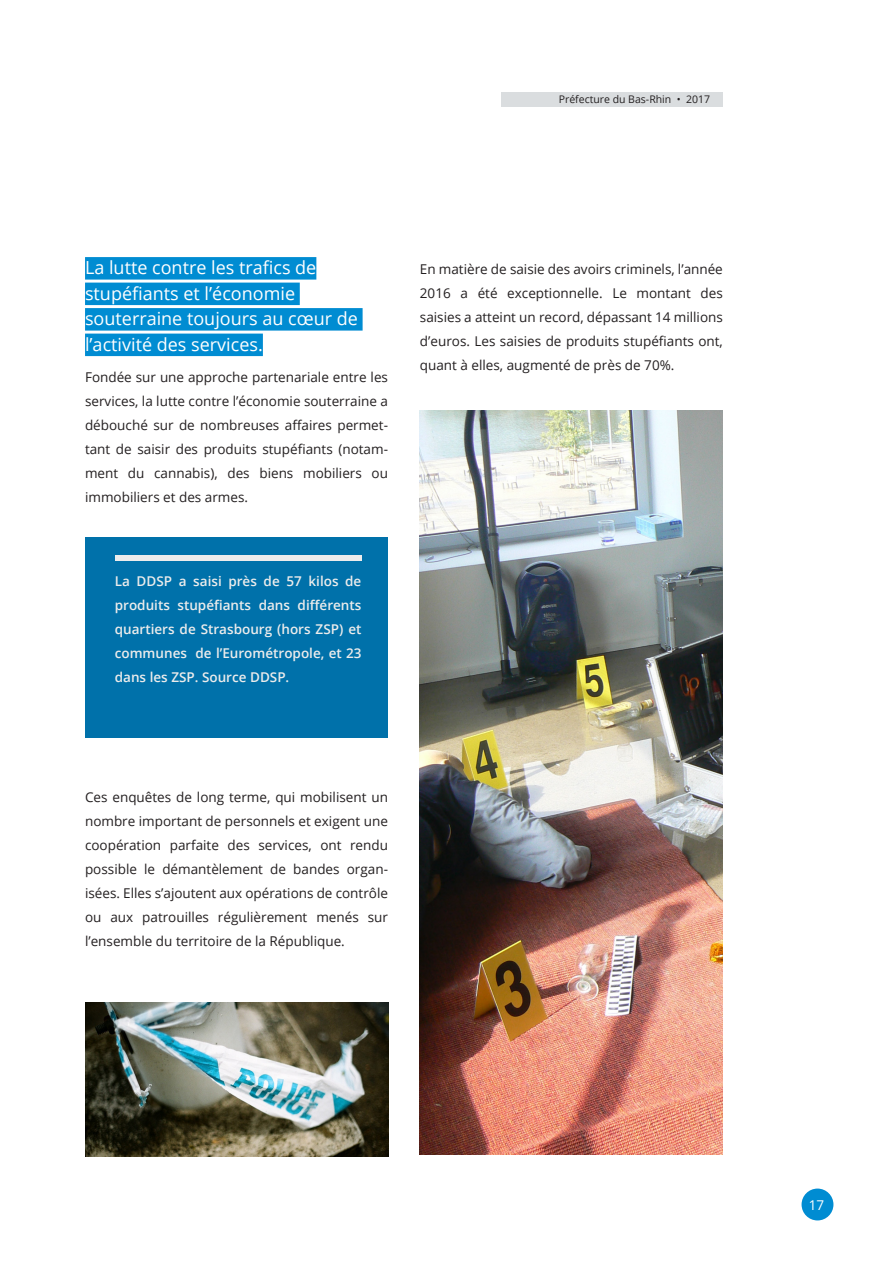
<style>
.page{position:relative;width:893px;height:1263px;background:#fff}
.page>*{position:absolute;margin:0;border:0;box-sizing:border-box;transform-origin:0 0}
.Text_blue_background{font:18px/25.5px "Open Sans";color:#fff}
.Text_blue_background-2{font:13.5px/24px "Open Sans";color:#231f20;text-align:justify}
.t1{font:600 13.5px/24px "Open Sans";color:#ececec;text-align:justify}
.t2{font:13.5px "Open Sans";color:#fff}
.t3{font:10.5px "Open Sans";color:#231f20}
</style>
<div class="page">
<div style="left:801px;top:1188px;width:32px;height:32px;background:#008cd2;border-radius:50%"></div>
<div style="left:502px;top:92px;width:221px;height:14px;background:#dadddf"></div>
<div style="left:85px;top:257px;width:231px;height:23px;background:#008cd2"></div>
<div style="left:85px;top:283px;width:215px;height:22px;background:#008cd2"></div>
<div style="left:85px;top:308px;width:278px;height:23px;background:#008cd2"></div>
<div style="left:85px;top:334px;width:178px;height:22px;background:#008cd2"></div>
<div style="left:85px;top:537px;width:303px;height:201px;background:#0071aa"></div>
<div style="left:115px;top:555px;width:246px;height:6px;background:#ececec"></div>
<img style="left:420px;top:411px;width:303px;height:744px">
<img style="left:85px;top:1003px;width:303px;height:154px">
<p class="t3" style="left:559px;top:92px;width:153px">Préfecture du Bas-Rhin • 2017</p>
<p class="Text_blue_background" style="left:85px;top:255px;width:274px">La lutte contre les trafics de stupéfiants et l’économie souterraine toujours au cœur de l’activité des services.</p>
<p class="Text_blue_background-2" style="left:85px;top:365px;width:304px">Fondée sur une approche partenariale entre les services, la lutte contre l’économie souterraine a débouché sur de nombreuses affaires permet&shy;tant de saisir des produits stupéfiants (notam&shy;ment du cannabis), des biens mobiliers ou immobiliers et des armes.</p>
<p class="t1" style="left:115px;top:569px;width:248px">La DDSP a saisi près de 57 kilos de produits stupéfiants dans différents quartiers de Strasbourg (hors ZSP) et communes de l’Eurométropole, et 23 dans les ZSP. Source DDSP.</p>
<p class="Text_blue_background-2" style="left:420px;top:257px;width:304px">En matière de saisie des avoirs criminels, l’année 2016 a été exceptionnelle. Le montant des saisies a atteint un record, dépassant 14 millions d’euros. Les saisies de produits stupéfiants ont, quant à elles, augmenté de près de 70%.</p>
<p class="Text_blue_background-2" style="left:85px;top:785px;width:304px">Ces enquêtes de long terme, qui mobilisent un nombre important de personnels et exigent une coopération parfaite des services, ont rendu possible le démantèlement de bandes organ&shy;isées. Elles s’ajoutent aux opérations de contrôle ou aux patrouilles régulièrement menés sur l’ensemble du territoire de la République.</p>
<p class="t2" style="left:809px;top:1195px;width:17px">17</p>
</div>
